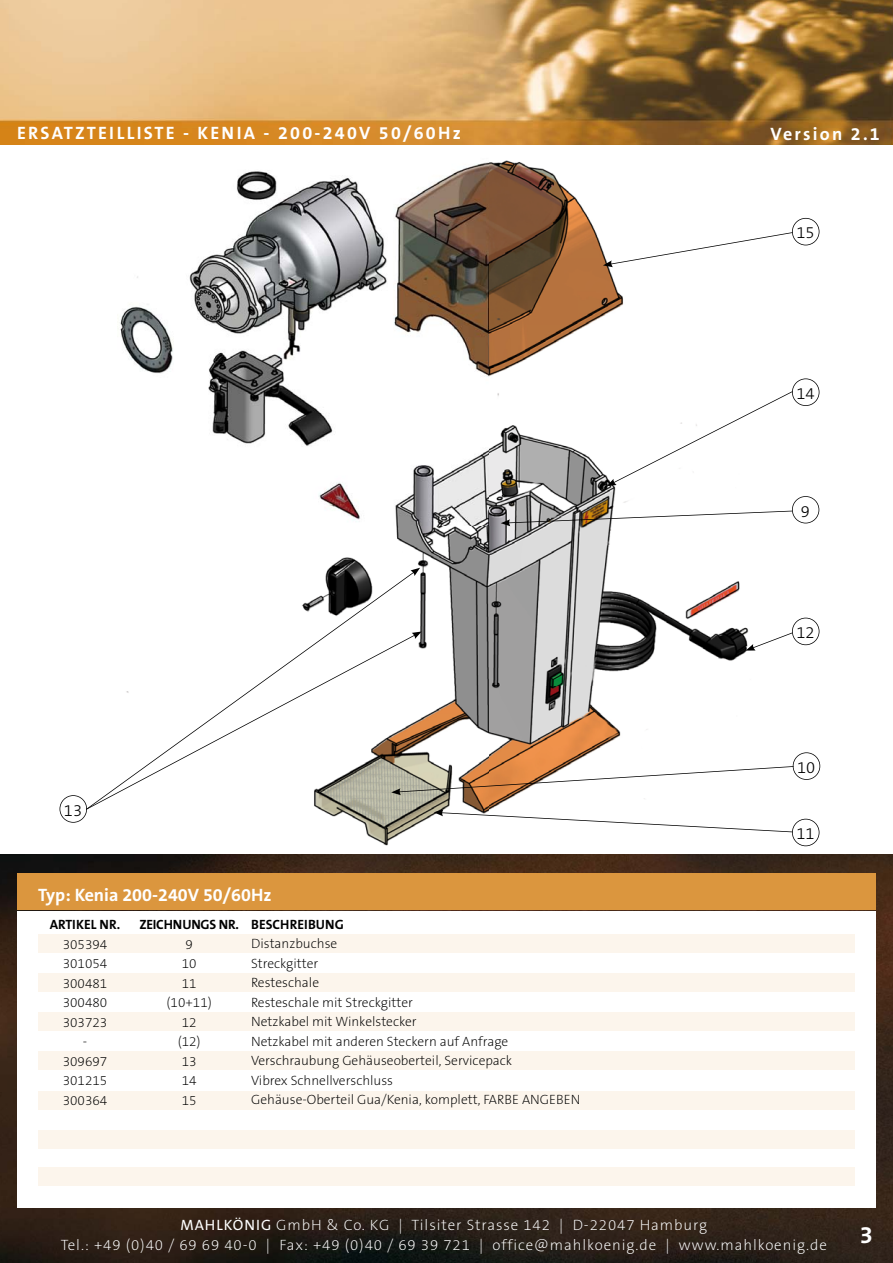
<style>
.page{position:relative;width:893px;height:1263px;background:#fff}
.page>*{position:absolute;margin:0;border:0;box-sizing:border-box;transform-origin:0 0}
.t1{font:700 24px "The Sans B7";color:#fff}
.t2{font:700 18px "The Sans B7";letter-spacing:.125em;color:#fff}
.t3{font:700 18px "The Sans B7";color:#fff}
.t4{font:300 16.5px "The Sans B3";color:#000}
.t5{font:200 15px/19.5px "The Sans B2";letter-spacing:.06em;color:#fff;text-align:center}
.t6{font:200 13.5px/19.5px "The Sans B2";color:#000;text-align:center}
.t7{font:700 13.5px "The Sans B7";color:#000}
.s1{font-family:"The Sans B5 Plain";font-weight:400}
</style>
<div class="page">
<img style="left:0;top:0;width:893px;height:145px">
<img style="left:0;top:854px;width:893px;height:409px">
<div style="left:17px;top:911px;width:859px;height:297px;background:#fff"></div>
<div style="left:38px;top:934px;width:817px;height:18px;background:#fcf5ec"></div>
<div style="left:38px;top:973px;width:817px;height:18px;background:#fcf5ec"></div>
<div style="left:38px;top:1013px;width:817px;height:18px;background:#fcf5ec"></div>
<div style="left:38px;top:1052px;width:817px;height:18px;background:#fcf5ec"></div>
<div style="left:38px;top:1091px;width:817px;height:18px;background:#fcf5ec"></div>
<div style="left:38px;top:1130px;width:817px;height:18px;background:#fcf5ec"></div>
<div style="left:38px;top:1167px;width:817px;height:18px;background:#fcf5ec"></div>
<div style="left:17px;top:873px;width:859px;height:37px;background:#db963e"></div>
<img style="left:120px;top:160px;width:627px;height:686px">
<svg style="left:60px;top:795px;width:27px;height:28px"></svg>
<svg style="left:603px;top:218px;width:216px;height:49px"></svg>
<svg style="left:434px;top:809px;width:385px;height:37px"></svg>
<svg style="left:416px;top:752px;width:404px;height:43px"></svg>
<svg style="left:746px;top:618px;width:73px;height:33px"></svg>
<svg style="left:501px;top:496px;width:318px;height:30px"></svg>
<svg style="left:607px;top:378px;width:212px;height:108px"></svg>
<svg style="left:120px;top:571px;width:295px;height:63px"></svg>
<svg style="left:410px;top:568px;width:10px;height:8px"></svg>
<svg style="left:86px;top:634px;width:330px;height:176px"></svg>
<svg style="left:412px;top:631px;width:10px;height:8px"></svg>
<h2 class="t2" style="left:17px;top:124px;width:445px">ERSATZTEILLISTE - KENIA - 200-240V 50/60Hz</h2>
<p class="t4" style="left:64px;top:802px;width:20px">13</p>
<h2 class="t3" style="left:38px;top:886px;width:235px">Typ: Kenia 200-240V 50/60Hz</h2>
<p class="t7" style="left:50px;top:917px;width:72px">ARTIKEL NR.</p>
<p class="t7" style="left:139px;top:917px;width:206px">ZEICHNUNGS NR. BESCHREIBUNG</p>
<p class="t6" style="left:251px;top:934px;width:331px;text-align:left">Distanzbuchse<br>Streckgitter<br>Resteschale<br>Resteschale mit Streckgitter<br>Netzkabel mit Winkelstecker<br>Netzkabel mit anderen Steckern auf Anfrage<br>Verschraubung Gehäuseoberteil, Servicepack<br>Vibrex Schnellverschluss<br>Gehäuse-Oberteil Gua/Kenia, komplett, FARBE ANGEBEN</p>
<p class="t6" style="left:63px;top:935px;width:46px">305394<br>301054<br>300481<br>300480<br>303723 -<br>309697<br>301215<br>300364</p>
<p class="t6" style="left:167px;top:935px;width:47px">9<br>10<br>11 (10+11)<br>12<br>(12)<br>13<br>14<br>15</p>
<h2 class="t2" style="left:770px;top:125px;width:111px">Version 2.1</h2>
<p class="t4" style="left:796px;top:225px;width:20px">15</p>
<p class="t4" style="left:796px;top:385px;width:20px">14</p>
<p class="t4" style="left:801px;top:503px;width:11px">9</p>
<p class="t4" style="left:796px;top:624px;width:20px">12</p>
<p class="t4" style="left:797px;top:759px;width:20px">10</p>
<p class="t4" style="left:796px;top:825px;width:20px">11</p>
<p class="t5" style="left:61px;top:1216px;width:768px"><span class="s1">MAHLKÖNIG</span> GmbH &amp; Co. KG | Tilsiter Strasse 142 | D-22047 Hamburg<br>Tel.: +49 (0)40 / 69 69 40-0 | Fax: +49 (0)40 / 69 39 721 | office@mahlkoenig.de | www.mahlkoenig.de</p>
<h1 class="t1" style="left:860px;top:1223px;width:15px">3</h1>
</div>
